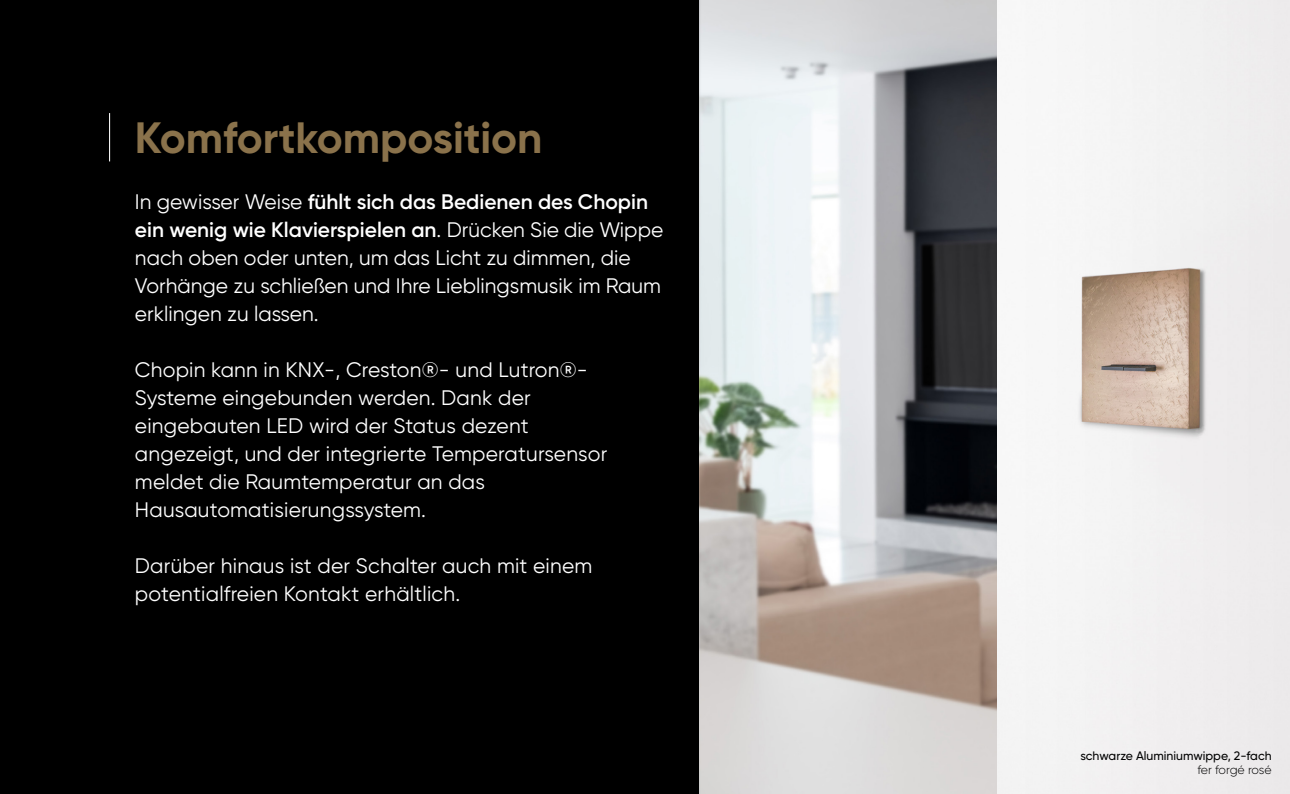
<style>
.page{position:relative;width:1290px;height:794px;background:#000}
.page>*{position:absolute;margin:0;border:0;box-sizing:border-box;transform-origin:0 0}
.t1{font:700 43.75px "Gilroy";color:#8a724b}
.t2{font:21px/28px "Gilroy";letter-spacing:.01em;color:#fff}
.t3{font:500 12.25px "Gilroy";color:#000}
.t4{font:300 12.25px "Gilroy";letter-spacing:-.015em;color:#000}
.s1{font-weight:600}
</style>
<div class="page">
<hr style="left:109px;top:113px;width:1px;height:48px;background:#fff">
<img style="left:699px;top:0;width:298px;height:794px">
<img style="left:997px;top:0;width:293px;height:794px">
<h1 class="t1" style="left:135px;top:110px;width:409px">Komfortkomposition</h1>
<p class="t2" style="left:135px;top:187px;width:530px">In gewisser Weise <span class="s1">fühlt sich das Bedienen des Chopin ein wenig wie Klavierspielen an</span>. Drücken Sie die Wippe nach oben oder unten, um das Licht zu dimmen, die Vorhänge zu schließen und Ihre Lieblingsmusik im Raum erklingen zu lassen.</p>
<p class="t2" style="left:135px;top:355px;width:474px">Chopin kann in KNX-, Creston®- und Lutron®- Systeme eingebunden werden. Dank der eingebauten LED wird der Status dezent angezeigt, und der integrierte Temperatursensor meldet die Raumtemperatur an das Hausautomatisierungssystem.</p>
<p class="t2" style="left:135px;top:551px;width:459px">Darüber hinaus ist der Schalter auch mit einem potentialfreien Kontakt erhältlich.</p>
<p class="t3" style="left:1080px;top:748px;width:193px">schwarze Aluminiumwippe, 2-fach</p>
<p class="t4" style="left:1197px;top:762px;width:76px">fer forgé rosé</p>
</div>
